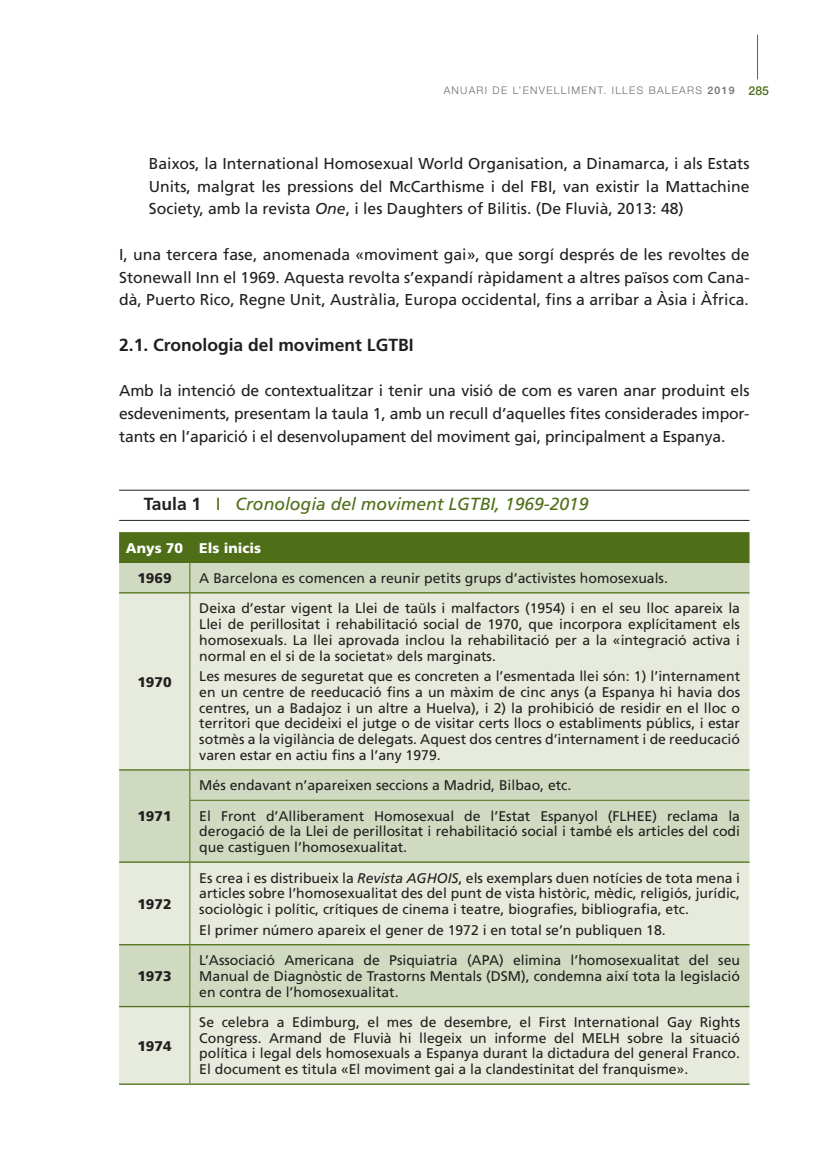
<style>
.page{position:relative;width:824px;height:1171px;background:#fff}
.page>*{position:absolute;margin:0;border:0;box-sizing:border-box;transform-origin:0 0}
.t1{font:italic 17.5px "Frutiger LT Std";color:#4e6e17}
.t2{font:700 17.5px "Frutiger LT Std";color:#231f20}
.t3{font:15.75px/22.8px "Frutiger LT Std";color:#231f20;text-align:justify}
.t4{font:14px/15.8px "Frutiger LT Std";color:#231f20;text-align:justify}
.t5{font:900 14px "Frutiger LT Std";color:#231f20}
.t6{font:900 14px "Frutiger LT Std";color:#fff}
.t7{font:300 10.5px "Helvetica Neue LT Std";letter-spacing:.12em;color:#6c6d70}
.s1{font-weight:500}
.s2{font-weight:500;font-size:12.25px;color:#4e6e17}
.s3{font-style:italic}
.s4{font-weight:700;font-style:normal;color:#231f20}
.s5{font-style:normal}
</style>
<div class="page">
<hr style="left:757px;top:35px;width:1px;height:44px;background:#4e6e17">
<hr style="left:119px;top:490px;width:630px;height:1px;background:#231f20">
<hr style="left:119px;top:520px;width:630px;height:1px;background:#231f20">
<svg style="left:119px;top:593px;width:630px;height:490px;background:#dee5d3"></svg>
<svg style="left:119px;top:532px;width:630px;height:60px;background:#8ea36a"></svg>
<hr style="left:189px;top:593px;width:1px;height:176px;background:#4e6e17">
<hr style="left:189px;top:770px;width:1px;height:30px;background:#4e6e17">
<hr style="left:189px;top:801px;width:1px;height:60px;background:#4e6e17">
<hr style="left:189px;top:863px;width:1px;height:81px;background:#4e6e17">
<hr style="left:189px;top:945px;width:1px;height:61px;background:#4e6e17">
<hr style="left:189px;top:1007px;width:1px;height:76px;background:#4e6e17">
<hr style="left:119px;top:562px;width:71px;height:1px;background:#4e6e17">
<hr style="left:190px;top:562px;width:559px;height:1px;background:#4e6e17">
<hr style="left:189px;top:800px;width:560px;height:1px;background:#4e6e17">
<hr style="left:119px;top:592px;width:71px;height:1px;background:#4e6e17">
<hr style="left:190px;top:592px;width:559px;height:1px;background:#4e6e17">
<hr style="left:119px;top:769px;width:71px;height:1px;background:#4e6e17">
<hr style="left:190px;top:769px;width:559px;height:1px;background:#4e6e17">
<hr style="left:119px;top:1083px;width:71px;height:2px;background:#4e6e17">
<hr style="left:190px;top:1083px;width:559px;height:2px;background:#4e6e17">
<hr style="left:119px;top:861px;width:71px;height:2px;background:#4e6e17">
<hr style="left:190px;top:861px;width:559px;height:2px;background:#4e6e17">
<hr style="left:119px;top:944px;width:71px;height:1px;background:#4e6e17">
<hr style="left:190px;top:944px;width:559px;height:1px;background:#4e6e17">
<hr style="left:119px;top:1006px;width:71px;height:1px;background:#4e6e17">
<hr style="left:190px;top:1006px;width:559px;height:1px;background:#4e6e17">
<p class="t7" style="left:443px;top:84px;width:327px">ANUARI DE L’ENVELLIMENT. ILLES BALEARS <span class="s1">2019</span> <span class="s2">285</span></p>
<p class="t3" style="left:149px;top:152px;width:602px">Baixos, la International Homosexual World Organisation, a Dinamarca, i als Estats Units, malgrat les pressions del McCarthisme i del FBI, van existir la Mattachine Society, amb la revista <span class="s3">One</span>, i les Daughters of Bilitis. (De Fluvià, 2013: 48)</p>
<p class="t3" style="left:119px;top:243px;width:632px">I, una tercera fase, anomenada «moviment gai», que sorgí després de les revoltes de Stonewall Inn el 1969. Aquesta revolta s’expandí ràpidament a altres països com Cana&shy;dà, Puerto Rico, Regne Unit, Austràlia, Europa occidental, fins a arribar a Àsia i Àfrica.</p>
<p class="t2" style="left:119px;top:335px;width:296px">2.1. Cronologia del moviment LGTBI</p>
<p class="t3" style="left:119px;top:380px;width:631px">Amb la intenció de contextualitzar i tenir una visió de com es varen anar produint els esdeveniments, presentam la taula 1, amb un recull d’aquelles fites considerades impor&shy;tants en l’aparició i el desenvolupament del moviment gai, principalment a Espanya.</p>
<p class="t1" style="left:144px;top:494px;width:446px"><span class="s4">Taula 1</span> <span class="s5">I</span> Cronologia del moviment LGTBI, 1969-2019</p>
<p class="t6" style="left:126px;top:539px;width:137px">Anys 70 Els inicis</p>
<p class="t5" style="left:137px;top:569px;width:36px">1969</p>
<p class="t4" style="left:199px;top:570px;width:470px">A Barcelona es comencen a reunir petits grups d’activistes homosexuals.</p>
<p class="t5" style="left:137px;top:673px;width:36px">1970</p>
<p class="t5" style="left:137px;top:808px;width:36px">1971</p>
<p class="t5" style="left:137px;top:895px;width:36px">1972</p>
<p class="t5" style="left:137px;top:967px;width:36px">1973</p>
<p class="t5" style="left:137px;top:1037px;width:36px">1974</p>
<p class="t4" style="left:199px;top:600px;width:542px">Deixa d’estar vigent la Llei de taüls i malfactors (1954) i en el seu lloc apareix la Llei de perillositat i rehabilitació social de 1970, que incorpora explícitament els homosexuals. La llei aprovada inclou la rehabilitació per a la «integració activa i normal en el si de la societat» dels marginats.</p>
<p class="t4" style="left:199px;top:668px;width:542px">Les mesures de seguretat que es concreten a l’esmentada llei són: 1) l’internament en un centre de reeducació fins a un màxim de cinc anys (a Espanya hi havia dos centres, un a Badajoz i un altre a Huelva), i 2) la prohibició de residir en el lloc o territori que decideixi el jutge o de visitar certs llocs o establiments públics, i estar sotmès a la vigilància de delegats. Aquest dos centres d’internament i de reeducació varen estar en actiu fins a l’any 1979.</p>
<p class="t4" style="left:199px;top:770px;width:542px;line-height:30.3px">Més endavant n’apareixen seccions a Madrid, Bilbao, etc.<br>El Front d’Alliberament Homosexual de l’Estat Espanyol (FLHEE) reclama la</p>
<p class="t4" style="left:199px;top:824px;width:542px">derogació de la Llei de perillositat i rehabilitació social i també els articles del codi que castiguen l’homosexualitat.</p>
<p class="t4" style="left:199px;top:870px;width:542px">Es crea i es distribueix la <span class="s3">Revista AGHOIS</span>, els exemplars duen notícies de tota mena i articles sobre l’homosexualitat des del punt de vista històric, mèdic, religiós, jurídic, sociològic i polític, crítiques de cinema i teatre, biografies, bibliografia, etc.</p>
<p class="t4" style="left:199px;top:922px;width:468px">El primer número apareix el gener de 1972 i en total se’n publiquen 18.</p>
<p class="t4" style="left:199px;top:952px;width:542px">L’Associació Americana de Psiquiatria (APA) elimina l’homosexualitat del seu Manual de Diagnòstic de Trastorns Mentals (DSM), condemna així tota la legislació en contra de l’homosexualitat.</p>
<p class="t4" style="left:199px;top:1014px;width:542px">Se celebra a Edimburg, el mes de desembre, el First International Gay Rights Congress. Armand de Fluvià hi llegeix un informe del MELH sobre la situació política i legal dels homosexuals a Espanya durant la dictadura del general Franco.<br>El document es titula «El moviment gai a la clandestinitat del franquisme».</p>
</div>
